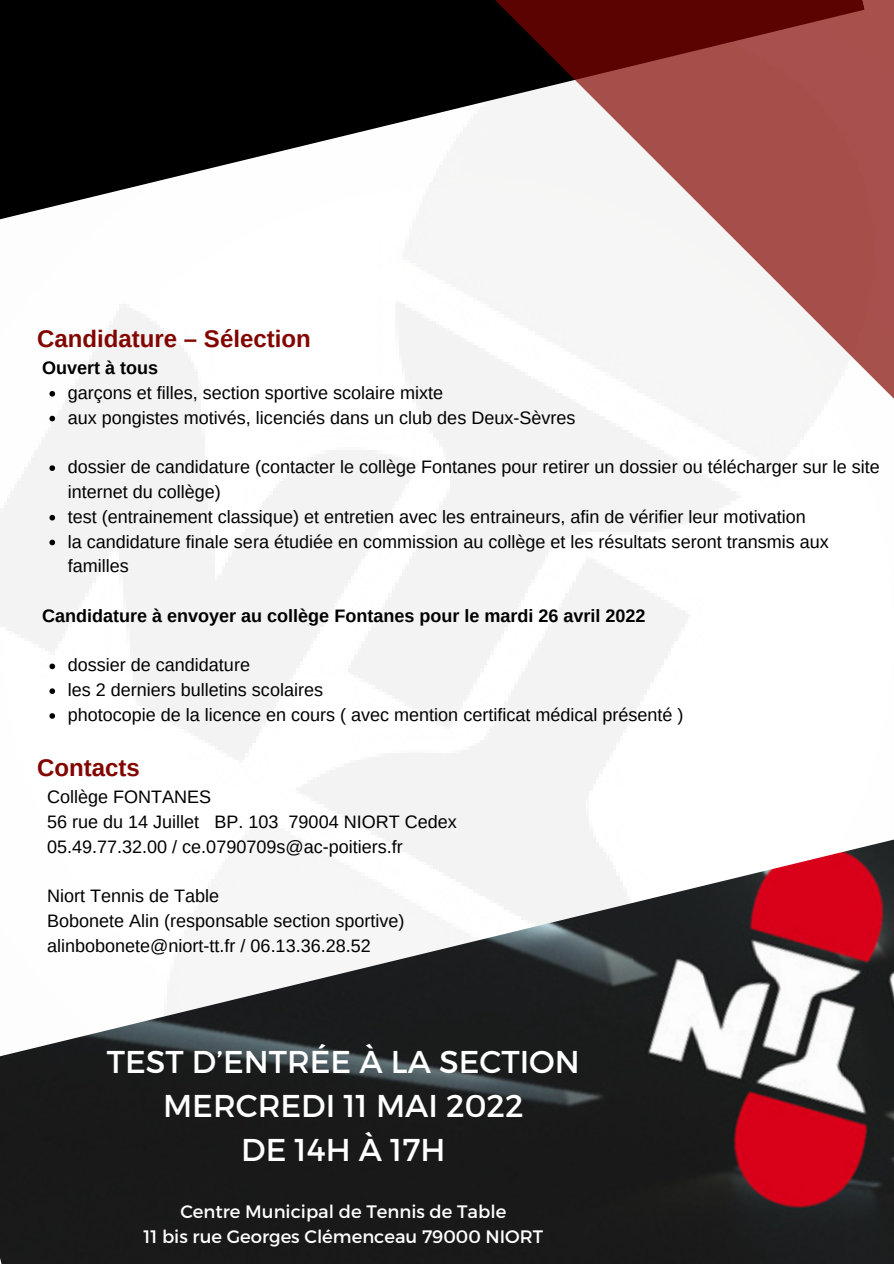
<style>
.page{position:relative;width:894px;height:1264px;background:#fff}
.page>*{position:absolute;margin:0;border:0;box-sizing:border-box;transform-origin:0 0}
.t1{font:31.5px "Montserrat";color:#fff}
.t2{font:700 24px "Arimo";color:#820500}
.t3{font:18px/24.8px "Arimo";color:#000}
.t4{font:700 18px "Arimo";color:#000}
.t5{font:18px "Montserrat";color:#fff}
</style>
<div class="page">
<img style="left:0;top:831px;width:893px;height:432px">
<svg style="left:0;top:0;width:261px;height:326px;fill:#000"></svg>
<svg style="left:261px;top:0;width:632px;height:714px"></svg>
<svg style="left:49px;top:391px;width:6px;height:5px"></svg>
<svg style="left:49px;top:416px;width:6px;height:5px"></svg>
<svg style="left:49px;top:465px;width:6px;height:6px"></svg>
<svg style="left:49px;top:515px;width:6px;height:5px"></svg>
<svg style="left:49px;top:539px;width:6px;height:6px"></svg>
<svg style="left:49px;top:663px;width:6px;height:6px"></svg>
<svg style="left:49px;top:688px;width:6px;height:6px"></svg>
<svg style="left:49px;top:713px;width:6px;height:5px"></svg>
<p class="t2" style="left:37px;top:325px;width:275px">Candidature – Sélection</p>
<p class="t4" style="left:42px;top:358px;width:118px">Ouvert à tous</p>
<p class="t3" style="left:68px;top:380px;width:377px">garçons et filles, section sportive scolaire mixte</p>
<p class="t3" style="left:68px;top:405px;width:509px">aux pongistes motivés, licenciés dans un club des Deux-Sèvres</p>
<p class="t3" style="left:68px;top:454px;width:813px">dossier de candidature (contacter le collège Fontanes pour retirer un dossier ou télécharger sur le site internet du collège)</p>
<p class="t3" style="left:68px;top:504px;width:739px">test (entrainement classique) et entretien avec les entraineurs, afin de vérifier leur motivation</p>
<p class="t3" style="left:68px;top:529px;width:762px">la candidature finale sera étudiée en commission au collège et les résultats seront transmis aux familles</p>
<p class="t4" style="left:42px;top:605px;width:605px">Candidature à envoyer au collège Fontanes pour le mardi 26 avril 2022</p>
<p class="t3" style="left:68px;top:653px;width:184px">dossier de candidature</p>
<p class="t3" style="left:68px;top:677px;width:257px">les 2 derniers bulletins scolaires</p>
<p class="t3" style="left:68px;top:702px;width:617px">photocopie de la licence en cours ( avec mention certificat médical présenté )</p>
<p class="t2" style="left:37px;top:754px;width:104px">Contacts</p>
<p class="t3" style="left:47px;top:784px;width:166px">Collège FONTANES</p>
<p class="t3" style="left:47px;top:809px;width:411px">56 rue du 14 Juillet BP. 103 79004 NIORT Cedex</p>
<p class="t3" style="left:47px;top:834px;width:357px">05.49.77.32.00 / ce.0790709s@ac-poitiers.fr</p>
<p class="t3" style="left:47px;top:883px;width:174px">Niort Tennis de Table</p>
<p class="t3" style="left:47px;top:908px;width:359px">Bobonete Alin (responsable section sportive)</p>
<p class="t3" style="left:47px;top:933px;width:325px">alinbobonete@niort-tt.fr / 06.13.36.28.52</p>
<p class="t1" style="left:107px;top:1041px;width:474px">TEST D’ENTRÉE À LA SECTION</p>
<p class="t1" style="left:163px;top:1085px;width:362px">MERCREDI 11 MAI 2022</p>
<p class="t1" style="left:241px;top:1128px;width:205px">DE 14H À 17H</p>
<p class="t5" style="left:180px;top:1199px;width:327px">Centre Municipal de Tennis de Table</p>
<p class="t5" style="left:143px;top:1224px;width:401px">11 bis rue Georges Clémenceau 79000 NIORT</p>
</div>
